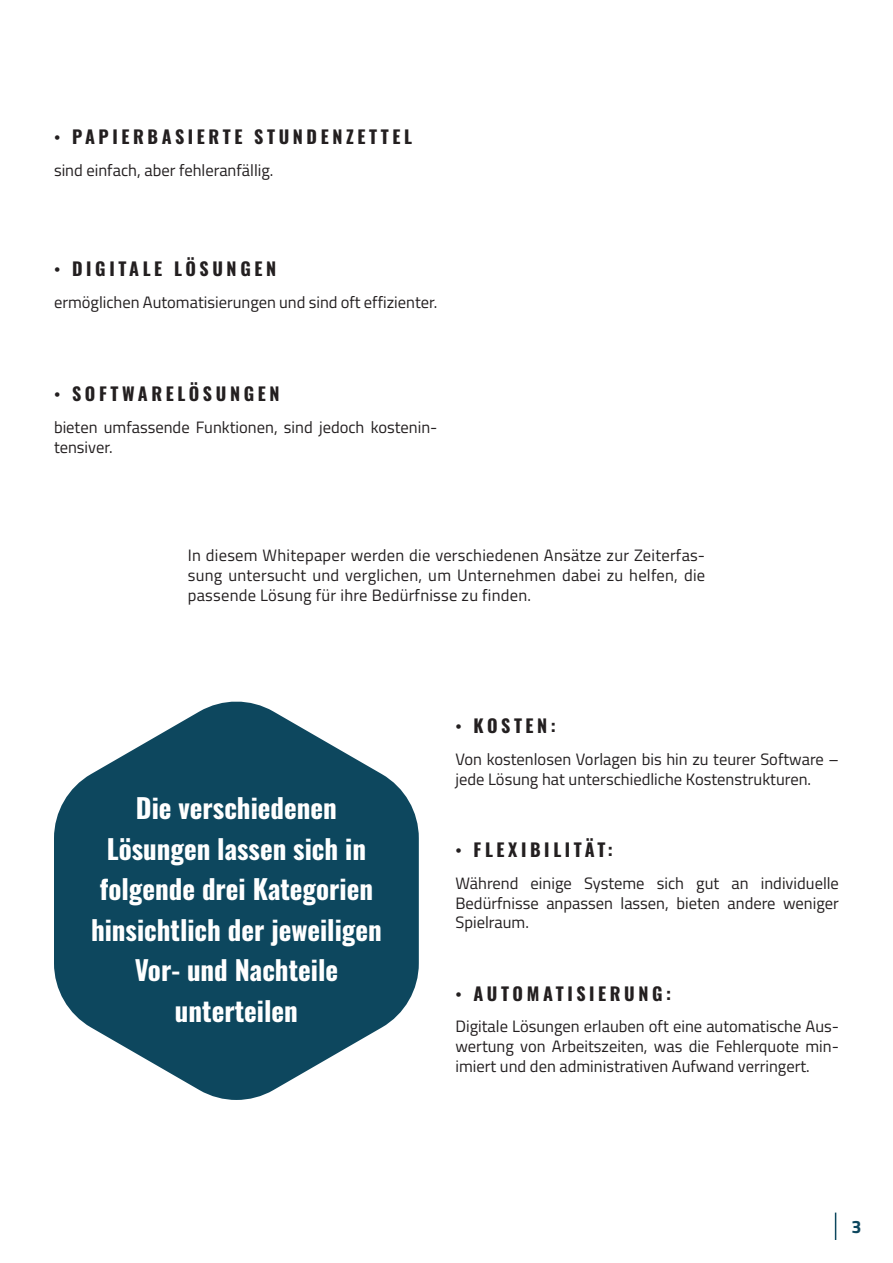
<style>
.page{position:relative;width:893px;height:1263px;background:#fff}
.page>*{position:absolute;margin:0;border:0;box-sizing:border-box;transform-origin:0 0}
.t1{font:27px/40.5px "Oswald";color:#fff;text-align:center}
.t2{font:18px "Oswald";letter-spacing:.2em;color:#231f20}
.t3{font:700 18px "Titillium Web";color:#0d475e}
.t4{font:16.5px/19.8px "Titillium Web";color:#231f20;text-align:justify}
.s1{font-family:"Arial"}
</style>
<div class="page">
<svg style="left:54px;top:701px;width:365px;height:399px;fill:#0d475e"></svg>
<svg style="left:835px;top:1212px;width:1px;height:28px"></svg>
<p class="t2" style="left:54px;top:130px;width:360px"><span class="s1">•</span> PAPIERBASIERTE STUNDENZETTEL</p>
<p class="t4" style="left:54px;top:160px;width:221px">sind einfach, aber fehleranfällig.</p>
<p class="t2" style="left:54px;top:261px;width:224px"><span class="s1">•</span> DIGITALE LÖSUNGEN</p>
<p class="t4" style="left:54px;top:292px;width:385px">ermöglichen Automatisierungen und sind oft effizienter.</p>
<p class="t2" style="left:54px;top:387px;width:227px"><span class="s1">•</span> SOFTWARELÖSUNGEN</p>
<p class="t4" style="left:54px;top:418px;width:385px">bieten umfassende Funktionen, sind jedoch kostenin&shy;tensiver.</p>
<p class="t4" style="left:188px;top:546px;width:519px">In diesem Whitepaper werden die verschiedenen Ansätze zur Zeiterfas&shy;sung untersucht und verglichen, um Unternehmen dabei zu helfen, die passende Lösung für ihre Bedürfnisse zu finden.</p>
<h1 class="t1" style="left:91px;top:790px;width:292px">Die verschiedenen<br>Lösungen lassen sich in folgende drei Kategorien hinsichtlich der jeweiligen<br>Vor- und Nachteile unterteilen</h1>
<p class="t2" style="left:455px;top:719px;width:102px"><span class="s1">•</span> KOSTEN:</p>
<p class="t4" style="left:455px;top:749px;width:385px">Von kostenlosen Vorlagen bis hin zu teurer Software – jede Lösung hat unterschiedliche Kostenstrukturen.</p>
<p class="t2" style="left:455px;top:842px;width:159px"><span class="s1">•</span> FLEXIBILITÄT:</p>
<p class="t4" style="left:455px;top:873px;width:385px">Während einige Systeme sich gut an individuelle Bedürfnisse anpassen lassen, bieten andere weniger Spielraum.</p>
<p class="t2" style="left:455px;top:986px;width:217px"><span class="s1">•</span> AUTOMATISIERUNG:</p>
<p class="t4" style="left:455px;top:1017px;width:385px">Digitale Lösungen erlauben oft eine automatische Aus&shy;wertung von Arbeitszeiten, was die Fehlerquote min&shy;imiert und den administrativen Aufwand verringert.</p>
<p class="t3" style="left:851px;top:1220px;width:12px">3</p>
</div>
